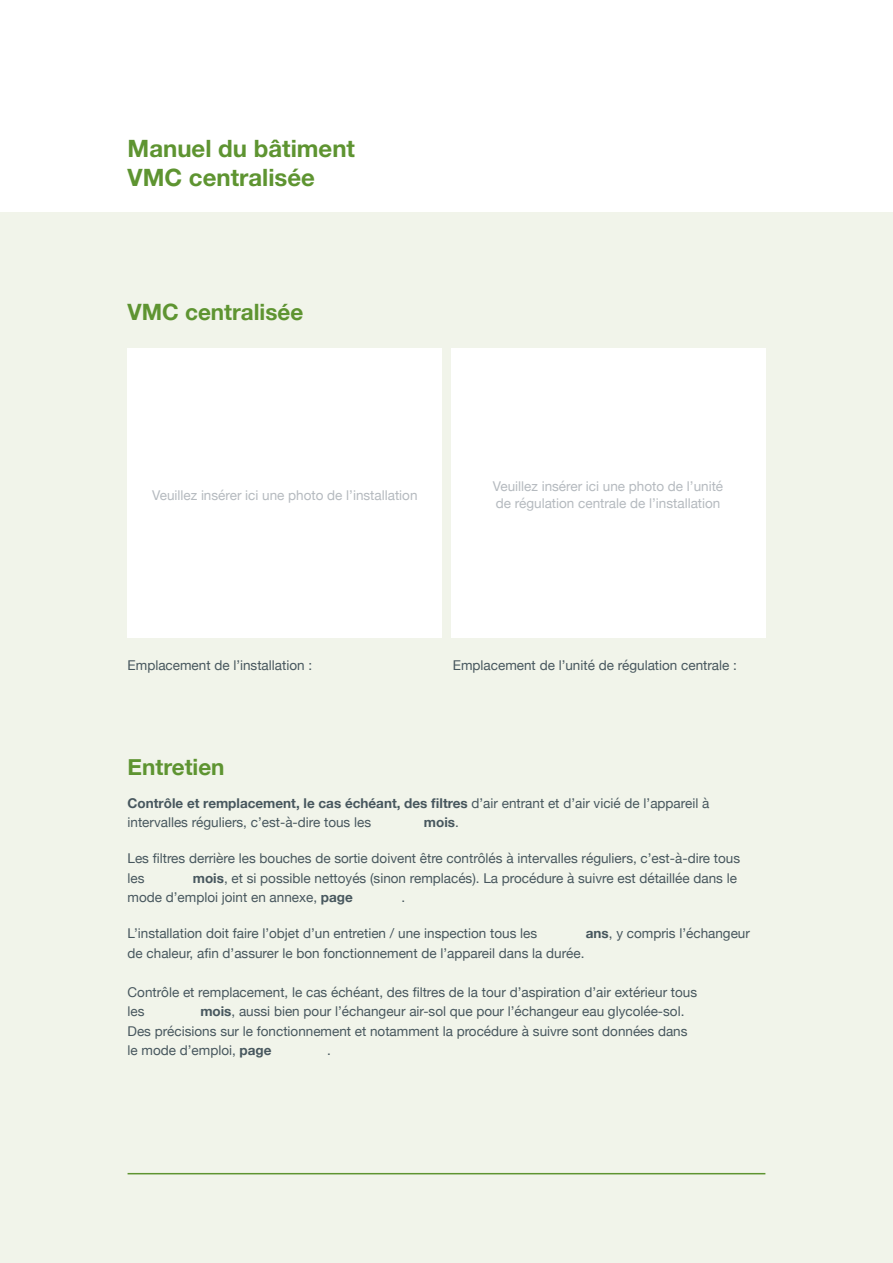
<style>
.page{position:relative;width:893px;height:1263px;background:#fff}
.page>*{position:absolute;margin:0;border:0;box-sizing:border-box;transform-origin:0 0}
.t1{font:700 24px/28.8px "Helvetica Neue LT Std";color:#5e9431}
.t2{font:700 22.5px "Helvetica Neue";color:#5e9431}
.t3{font:13.5px/19.5px "Helvetica Neue";color:#47575e}
.t4{font:13.5px/16.5px "Helvetica Neue";color:#b5babf}
.t5{font:700 13.5px "Helvetica Neue";color:#47575e}
.s1{font-weight:700}
.s2{font-weight:400}
</style>
<div class="page">
<div style="left:0;top:213px;width:893px;height:1050px;background:#f1f4ea"></div>
<hr style="left:128px;top:1173px;width:637px;height:1px;background:#5e9431">
<div style="left:128px;top:349px;width:314px;height:289px;background:#fff"></div>
<div style="left:451px;top:349px;width:314px;height:289px;background:#fff"></div>
<h1 class="t1" style="left:128px;top:134px;width:229px">Manuel du bâtiment<br>VMC centralisée</h1>
<h2 class="t2" style="left:128px;top:298px;width:177px">VMC centralisée</h2>
<p class="t4" style="left:152px;top:487px;width:267px">Veuillez insérer ici une photo de l’installation</p>
<p class="t4" style="left:493px;top:479px;width:232px">Veuillez insérer ici une photo de l’unité de régulation centrale de l’installation</p>
<p class="t3" style="left:128px;top:656px;width:186px">Emplacement de l’installation :</p>
<p class="t3" style="left:453px;top:656px;width:286px">Emplacement de l’unité de régulation centrale :</p>
<h2 class="t2" style="left:128px;top:753px;width:99px">Entretien</h2>
<p class="t3" style="left:128px;top:794px;width:583px"><span class="s1">Contrôle et remplacement, le cas échéant, des filtres</span> d’air entrant et d’air vicié de l’appareil à intervalles réguliers, c’est-à-dire tous les</p>
<p class="t5" style="left:424px;top:814px;width:36px">mois<span class="s2">.</span></p>
<p class="t3" style="left:128px;top:849px;width:614px">Les filtres derrière les bouches de sortie doivent être contrôlés à intervalles réguliers, c’est-à-dire tous les</p>
<p class="t3" style="left:128px;top:869px;width:611px;text-indent:65px"><span class="s1">mois</span>, et si possible nettoyés (sinon remplacés). La procédure à suivre est détaillée dans le mode d’emploi joint en annexe, <span class="s1">page</span></p>
<p class="t3" style="left:401px;top:888px;width:5px">.</p>
<p class="t3" style="left:128px;top:924px;width:411px">L’installation doit faire l’objet d’un entretien / une inspection tous les</p>
<p class="t3" style="left:586px;top:924px;width:166px"><span class="s1">ans</span>, y compris l’échangeur</p>
<p class="t3" style="left:128px;top:944px;width:458px">de chaleur, afin d’assurer le bon fonctionnement de l’appareil dans la durée.</p>
<p class="t3" style="left:128px;top:983px;width:571px">Contrôle et remplacement, le cas échéant, des filtres de la tour d’aspiration d’air extérieur tous les</p>
<p class="t3" style="left:128px;top:1002px;width:561px;text-indent:73px"><span class="s1">mois</span>, aussi bien pour l’échangeur air-sol que pour l’échangeur eau glycolée-sol.<br>Des précisions sur le fonctionnement et notamment la procédure à suivre sont données dans le mode d’emploi, <span class="s1">page</span></p>
<p class="t3" style="left:327px;top:1041px;width:5px">.</p>
</div>
